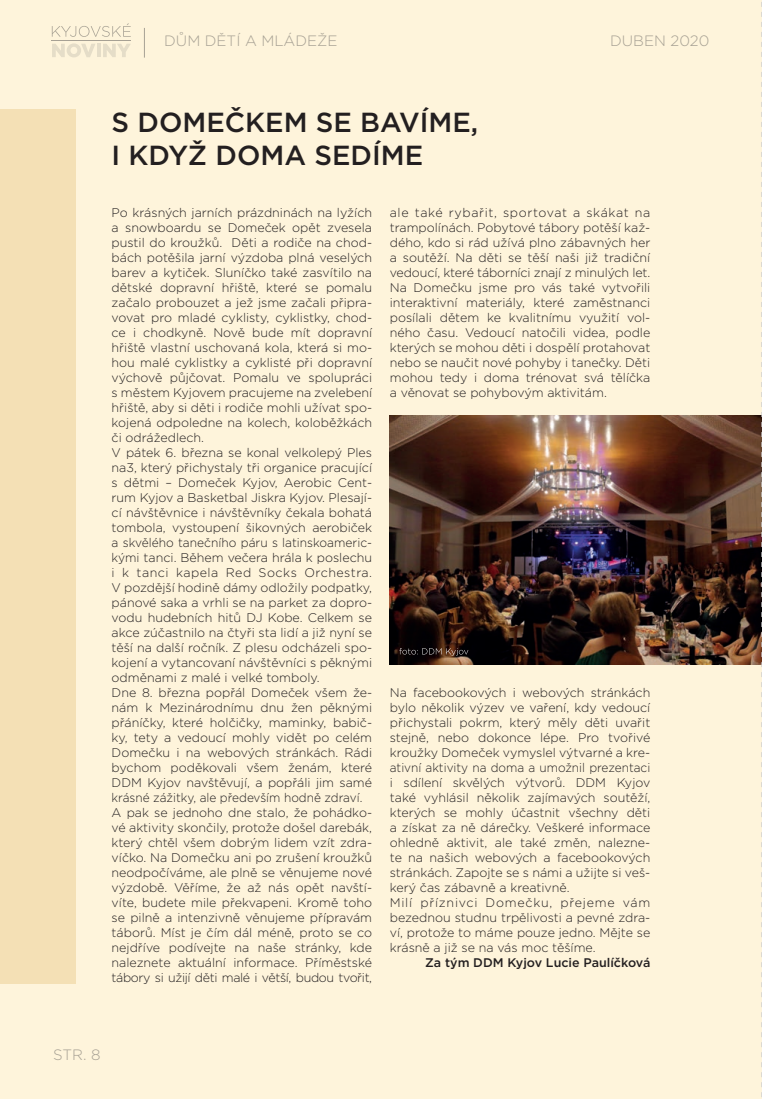
<style>
.page{position:relative;width:762px;height:1099px;background:#fff}
.page>*{position:absolute;margin:0;border:0;box-sizing:border-box;transform-origin:0 0}
.t1{font:500 27.5px/33px "Gotham";color:#231f20}
.t2{font:300 15px "Gotham";color:#a8a9ad}
.t3{font:300 12.5px/15px "Gotham";color:#231f20}
.t4{font:500 12.5px "Gotham";color:#231f20}
</style>
<div class="page">
<div style="left:0;top:0;width:762px;height:1098px;background:#fef4db"></div>
<img style="left:390px;top:415px;width:371px;height:249px">
<div style="left:0;top:110px;width:76px;height:873px;background:#f4e0b5"></div>
<svg style="left:399px;top:648px;width:69px;height:8px"></svg>
<svg style="left:761px;top:2px;width:1px;height:1095px"></svg>
<p class="t2" style="left:164px;top:32px;width:175px">DŮM DĚTÍ A MLÁDEŽE</p>
<h1 class="t1" style="left:112px;top:105px;width:368px">S DOMEČKEM SE BAVÍME,<br>I KDYŽ DOMA SEDÍME</h1>
<p class="t2" style="left:610px;top:32px;width:101px">DUBEN 2020</p>
<p class="t3" style="left:112px;top:204px;width:262px">Po krásných jarních prázdninách na lyžích a snowboardu se Domeček opět zvesela pustil do kroužků. Děti a rodiče na chod&shy;bách potěšila jarní výzdoba plná veselých barev a kytiček. Sluníčko také zasvítilo na dětské dopravní hřiště, které se pomalu začalo probouzet a jež jsme začali připra&shy;vovat pro mladé cyklisty, cyklistky, chod&shy;ce i chodkyně. Nově bude mít dopravní hřiště vlastní uschovaná kola, která si mo&shy;hou malé cyklistky a cyklisté při dopravní výchově půjčovat. Pomalu ve spolupráci s městem Kyjovem pracujeme na zvelebení hřiště, aby si děti i rodiče mohli užívat spo&shy;kojená odpoledne na kolech, koloběžkách či odrážedlech.<br>V pátek 6. března se konal velkolepý Ples na3, který přichystaly tři organice pracující s dětmi – Domeček Kyjov, Aerobic Cent&shy;rum Kyjov a Basketbal Jiskra Kyjov. Plesají&shy;cí návštěvnice i návštěvníky čekala bohatá tombola, vystoupení šikovných aerobiček a skvělého tanečního páru s latinskoameric&shy;kými tanci. Během večera hrála k poslechu i k tanci kapela Red Socks Orchestra.<br>V pozdější hodině dámy odložily podpatky, pánové saka a vrhli se na parket za dopro&shy;vodu hudebních hitů DJ Kobe. Celkem se akce zúčastnilo na čtyři sta lidí a již nyní se těší na další ročník. Z plesu odcházeli spo&shy;kojení a vytancovaní návštěvníci s pěknými odměnami z malé i velké tomboly.<br>Dne 8. března popřál Domeček všem že&shy;nám k Mezinárodnímu dnu žen pěknými přáníčky, které holčičky, maminky, babič&shy;ky, tety a vedoucí mohly vidět po celém Domečku i na webových stránkách. Rádi bychom poděkovali všem ženám, které DDM Kyjov navštěvují, a popřáli jim samé krásné zážitky, ale především hodně zdraví.<br>A pak se jednoho dne stalo, že pohádko&shy;vé aktivity skončily, protože došel darebák, který chtěl všem dobrým lidem vzít zdra&shy;víčko. Na Domečku ani po zrušení kroužků neodpočíváme, ale plně se věnujeme nové výzdobě. Věříme, že až nás opět navští&shy;víte, budete mile překvapeni. Kromě toho se pilně a intenzivně věnujeme přípravám táborů. Míst je čím dál méně, proto se co nejdříve podívejte na naše stránky, kde naleznete aktuální informace. Příměstské tábory si užijí děti malé i větší, budou tvořit,</p>
<p class="t3" style="left:390px;top:204px;width:262px;text-align:justify">ale také rybařit, sportovat a skákat na trampolínách. Pobytové tábory potěší kaž&shy;dého, kdo si rád užívá plno zábavných her a soutěží. Na děti se těší naši již tradiční vedoucí, které táborníci znají z minulých let.<br>Na Domečku jsme pro vás také vytvořili interaktivní materiály, které zaměstnanci posílali dětem ke kvalitnímu využití vol&shy;ného času. Vedoucí natočili videa, podle kterých se mohou děti i dospělí protahovat nebo se naučit nové pohyby i tanečky. Děti mohou tedy i doma trénovat svá tělíčka a věnovat se pohybovým aktivitám.</p>
<p class="t3" style="left:390px;top:684px;width:262px">Na facebookových i webových stránkách bylo několik výzev ve vaření, kdy vedoucí přichystali pokrm, který měly děti uvařit stejně, nebo dokonce lépe. Pro tvořivé kroužky Domeček vymyslel výtvarné a kre&shy;ativní aktivity na doma a umožnil prezentaci i sdílení skvělých výtvorů. DDM Kyjov také vyhlásil několik zajímavých soutěží, kterých se mohly účastnit všechny děti a získat za ně dárečky. Veškeré informace ohledně aktivit, ale také změn, nalezne&shy;te na našich webových a facebookových stránkách. Zapojte se s námi a užijte si veš&shy;kerý čas zábavně a kreativně.<br>Milí příznivci Domečku, přejeme vám bezednou studnu trpělivosti a pevné zdra&shy;ví, protože to máme pouze jedno. Mějte se krásně a již se na vás moc těšíme.</p>
<p class="t4" style="left:425px;top:954px;width:227px">Za tým DDM Kyjov Lucie Paulíčková</p>
<p class="t2" style="left:53px;top:1045px;width:49px">STR. 8</p>
</div>
